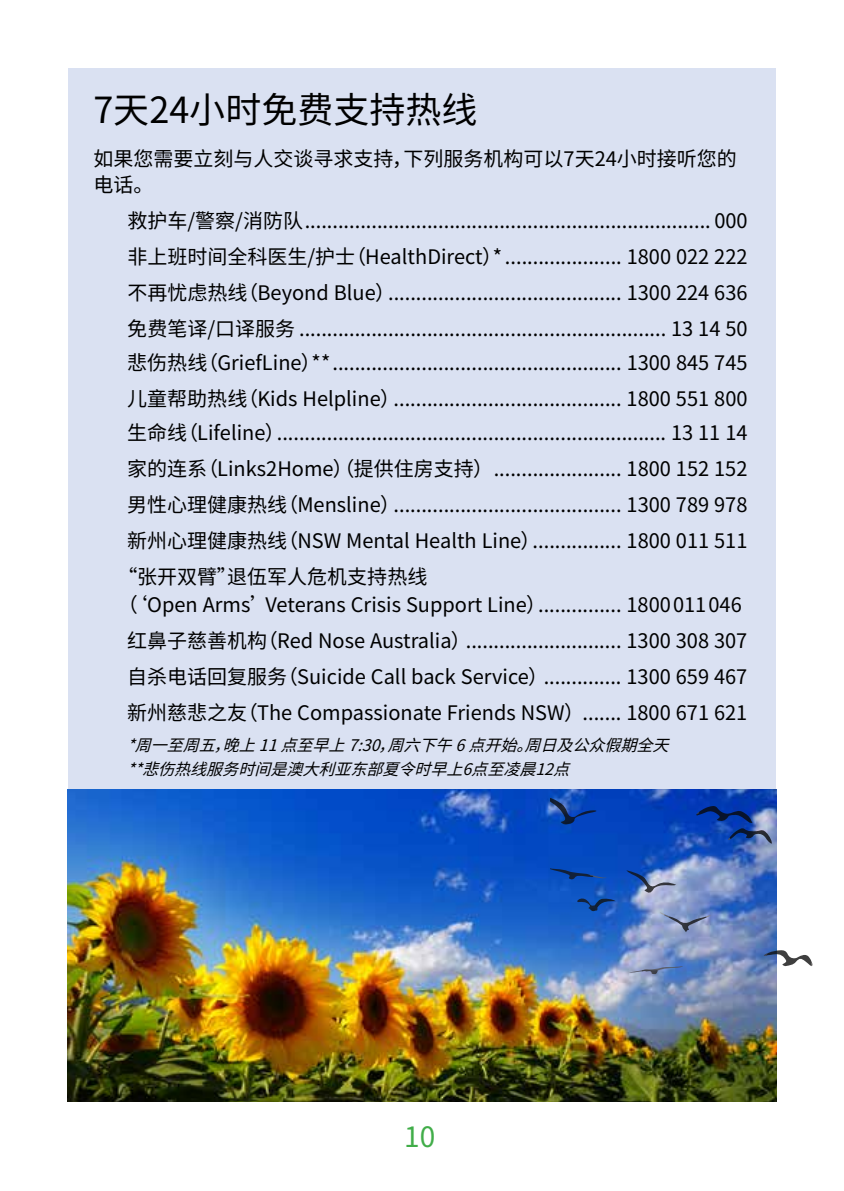
<style>
.page{position:relative;width:844px;height:1191px;background:#fff}
.page>*{position:absolute;margin:0;border:0;box-sizing:border-box;transform-origin:0 0}
.t1{font:36px "Noto Sans SC";color:#000}
.t2{font:28px "Noto Sans SC";color:#41ad49}
.t3{font:20px/36px "Noto Sans SC";color:#000}
.t4{font:italic 16px/24px "Noto Sans SC";color:#000}
</style>
<div class="page">
<div style="left:68px;top:68px;width:708px;height:1032px;background:#dae1f2"></div>
<img style="left:67px;top:789px;width:710px;height:312px">
<svg style="left:626px;top:870px;width:50px;height:23px"></svg>
<svg style="left:550px;top:797px;width:46px;height:28px"></svg>
<svg style="left:550px;top:868px;width:57px;height:12px"></svg>
<svg style="left:577px;top:898px;width:38px;height:13px"></svg>
<svg style="left:629px;top:966px;width:54px;height:8px"></svg>
<svg style="left:659px;top:912px;width:52px;height:20px"></svg>
<svg style="left:763px;top:950px;width:50px;height:16px"></svg>
<svg style="left:696px;top:806px;width:76px;height:37px;background:#254da3"></svg>
<h1 class="t1" style="left:93px;top:90px;width:385px">7天24小时免费支持热线</h1>
<p class="t3" style="left:93px;top:146px;width:645px;line-height:26px">如果您需要立刻与人交谈寻求支持，下列服务机构可以7天24小时接听您的电话。</p>
<p class="t3" style="left:127px;top:203px;width:622px;text-align:justify">救护车/警察/消防队.......................................................................... 000非上班时间全科医生/护士（HealthDirect）*...................... 1800 022 222不再忧虑热线（Beyond Blue）........................................... 1300 224 636免费笔译/口译服务................................................................... 13 14 50</p>
<p class="t3" style="left:127px;top:345px;width:621px">悲伤热线（GriefLine）**..................................................... 1300 845 745儿童帮助热线（Kids Helpline）.......................................... 1800 551 800</p>
<p class="t3" style="left:127px;top:415px;width:621px">生命线（Lifeline）....................................................................... 13 11 14</p>
<p class="t3" style="left:127px;top:451px;width:621px">家的连系（Links2Home）（提供住房支持）........................ 1800 152 152</p>
<p class="t3" style="left:127px;top:487px;width:621px">男性心理健康热线（Mensline）.......................................... 1300 789 978</p>
<p class="t3" style="left:127px;top:523px;width:621px">新州心理健康热线（NSW Mental Health Line）................. 1800 011 511</p>
<p class="t3" style="left:117px;top:559px;width:311px">“张开双臂”退伍军人危机支持热线</p>
<p class="t3" style="left:118px;top:587px;width:631px;text-align:center">（‘Open Arms’Veterans Crisis Support Line）................ 1800011046红鼻子慈善机构（Red Nose Australia）............................. 1300 308 307自杀电话回复服务（Suicide Call back Service）............... 1300 659 467新州慈悲之友（The Compassionate Friends NSW）........ 1800 671 621</p>
<p class="t4" style="left:127px;top:733px;width:555px">*周一至周五，晚上 11 点至早上 7:30，周六下午 6 点开始。周日及公众假期全天**悲伤热线服务时间是澳大利亚东部夏令时早上6点至凌晨12点</p>
<h2 class="t2" style="left:404px;top:1120px;width:33px">10</h2>
</div>
